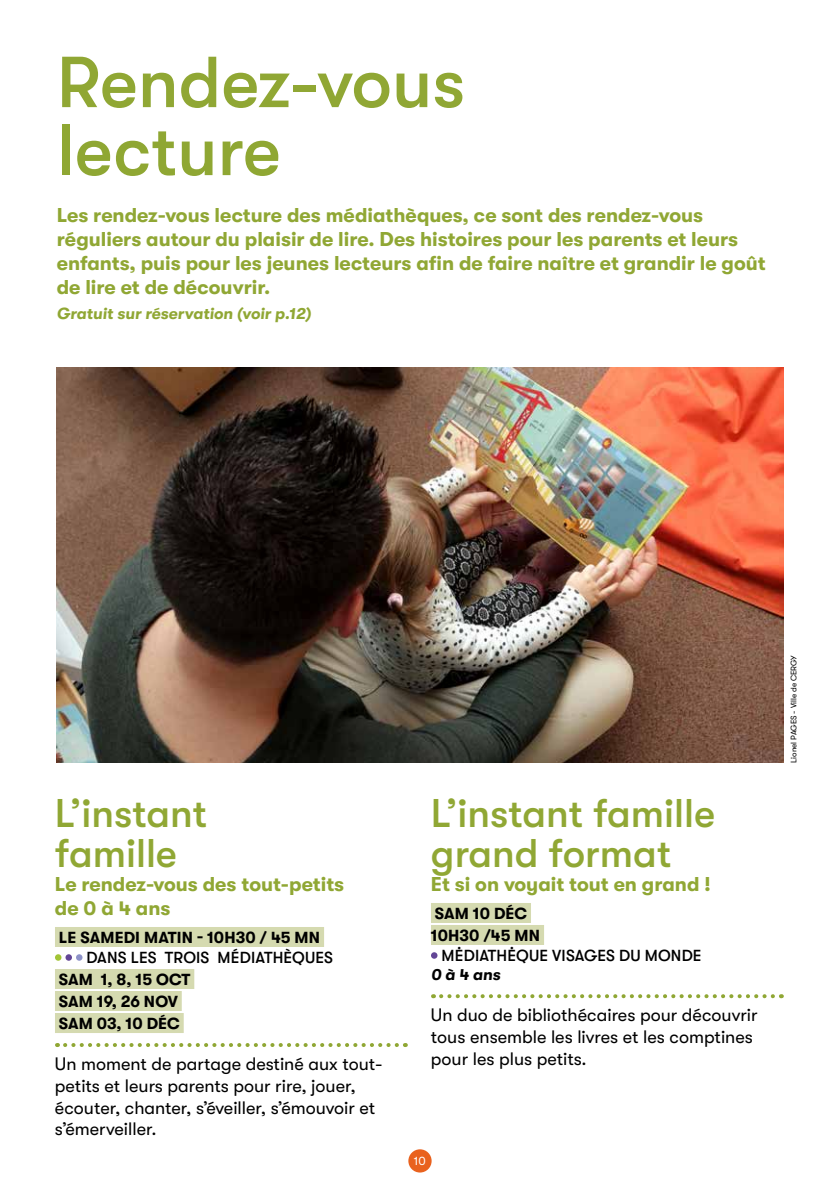
<style>
.page{position:relative;width:840px;height:1191px;background:#fff}
.page>*{position:absolute;margin:0;border:0;box-sizing:border-box;transform-origin:0 0}
.t1{font:500 72px "GT Walsheim Pro";color:#90a734}
.t2{font:500 72px "GT Walsheim Pro";color:#8fa733}
.t3{font:500 40px/40px "GT Walsheim Pro";color:#90a734}
.t4{font:700 20px/24px "GT Walsheim Pro";color:#90a734}
.t5{font:18px/21.6px "GT Walsheim Pro";color:#000}
.t6{font:700 16px/22px "GT Walsheim Pro";color:#000}
.t7{font:500 16px "GT Walsheim Pro";letter-spacing:.01em;color:#000}
.t8{font:italic 700 16px "GT Walsheim Pro";color:#90a734}
.t9{font:italic 700 16px "GT Walsheim Pro";color:#000}
.t10{font:12px "GT Walsheim Pro";color:#fff}
.t11{font:8px "GT Walsheim Pro";color:#000}
</style>
<div class="page">
<img style="left:56px;top:367px;width:727px;height:395px">
<div style="left:55px;top:927px;width:269px;height:20px;background:#d5dab0"></div>
<div style="left:55px;top:969px;width:139px;height:20px;background:#d5dab0"></div>
<div style="left:55px;top:991px;width:127px;height:20px;background:#d5dab0"></div>
<div style="left:55px;top:1013px;width:129px;height:20px;background:#d5dab0"></div>
<svg style="left:65px;top:1043px;width:340px;height:4px"></svg>
<svg style="left:55px;top:954px;width:6px;height:6px"></svg>
<div style="left:65px;top:954px;width:7px;height:6px;background:#634696;border-radius:50%"></div>
<svg style="left:76px;top:954px;width:6px;height:6px"></svg>
<div style="left:431px;top:903px;width:99px;height:20px;background:#d5dab0"></div>
<div style="left:431px;top:925px;width:112px;height:20px;background:#d5dab0"></div>
<svg style="left:441px;top:994px;width:340px;height:4px"></svg>
<svg style="left:431px;top:952px;width:6px;height:6px"></svg>
<div style="left:408px;top:1149px;width:23px;height:23px;background:#e9621e;border-radius:50%"></div>
<h1 class="t1" style="left:57px;top:42px;width:410px">Rendez-vous</h1>
<h1 class="t2" style="left:57px;top:110px;width:225px">lecture</h1>
<p class="t4" style="left:57px;top:203px;width:710px">Les rendez-vous lecture des médiathèques, ce sont des rendez-vous réguliers autour du plaisir de lire. Des histoires pour les parents et leurs enfants, puis pour les jeunes lecteurs afin de faire naître et grandir le goût de lire et de découvrir.</p>
<p class="t8" style="left:57px;top:305px;width:256px">Gratuit sur réservation (voir p.12)</p>
<h2 class="t3" style="left:55px;top:793px;width:153px">L’instant famille</h2>
<p class="t4" style="left:55px;top:872px;width:290px">Le rendez-vous des tout-petits de 0 à 4 ans</p>
<p class="t6" style="left:59px;top:926px;width:262px">LE SAMEDI MATIN - 10H30 / 45 MN</p>
<p class="t7" style="left:87px;top:948px;width:248px">DANS LES TROIS MÉDIATHÈQUES</p>
<p class="t6" style="left:59px;top:968px;width:133px">SAM 1, 8, 15 OCT<br>SAM 19, 26 NOV<br>SAM 03, 10 DÉC</p>
<p class="t5" style="left:55px;top:1053px;width:329px">Un moment de partage destiné aux tout&shy;petits et leurs parents pour rire, jouer, écouter, chanter, s’éveiller, s’émouvoir et s’émerveiller.</p>
<h2 class="t3" style="left:431px;top:793px;width:285px">L’instant famille grand format</h2>
<p class="t4" style="left:431px;top:872px;width:281px">Et si on voyait tout en grand !</p>
<p class="t6" style="left:431px;top:902px;width:110px">SAM 10 DÉC<br>10H30 /45 MN</p>
<p class="t7" style="left:441px;top:946px;width:261px">MĖDIATHĖQUE VISAGES DU MONDE</p>
<p class="t9" style="left:431px;top:965px;width:71px">0 à 4 ans</p>
<p class="t5" style="left:431px;top:1004px;width:328px">Un duo de bibliothécaires pour découvrir tous ensemble les livres et les comptines pour les plus petits.</p>
<p class="t10" style="left:413px;top:1154px;width:13px">10</p>
<p class="t11" style="left:789px;top:762px;width:109px;rotate:-90deg">Lionel PAGES - Ville de CERGY</p>
</div>
